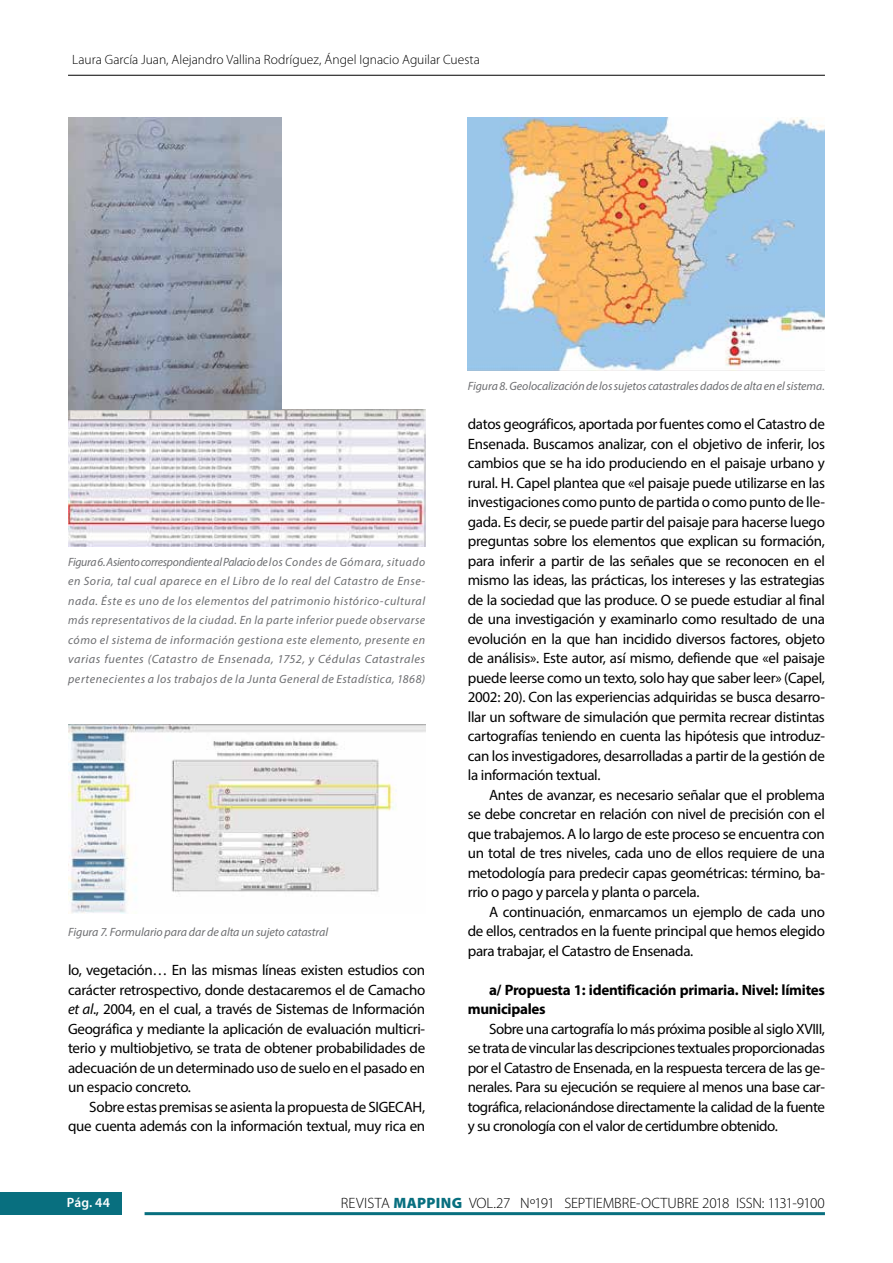
<style>
.page{position:relative;width:893px;height:1263px;background:#fff}
.page>*{position:absolute;margin:0;border:0;box-sizing:border-box;transform-origin:0 0}
.t1{font:15px/19.5px "Myriad Pro";letter-spacing:-.02em;color:#000;text-align:justify}
.t2{font:300 15px "Myriad Pro";letter-spacing:-.005em;color:#000}
.t3{font:700 15px/19.5px "Myriad Pro";letter-spacing:-.02em;color:#000}
.t4{font:300 13.5px "Myriad Pro";color:#000}
.t5{font:600 13.5px "Myriad Pro";color:#fff}
.t6{font:italic 12px/19.5px "Myriad Pro";color:#6d6e71;text-align:justify}
.s1{font-style:italic}
.s2{font-weight:900;color:#086f7f}
</style>
<div class="page">
<div style="left:0;top:1193px;width:121px;height:22px;background:#086f7f"></div>
<hr style="left:145px;top:1212px;width:680px;height:3px;background:#086f7f">
<hr style="left:68px;top:75px;width:757px;height:1px;background:#000">
<img style="left:68px;top:410px;width:357px;height:136px">
<img style="left:68px;top:724px;width:357px;height:190px">
<img style="left:468px;top:117px;width:357px;height:253px">
<img style="left:68px;top:117px;width:214px;height:293px">
<p class="t4" style="left:72px;top:53px;width:409px">Laura García Juan, Alejandro Vallina Rodríguez, Ángel Ignacio Aguilar Cuesta</p>
<p class="t6" style="left:68px;top:552px;width:359px">Figura 6. Asiento correspondiente al Palacio de los Condes de Gómara, situado en Soria, tal cual aparece en el Libro de lo real del Catastro de Ense&shy;nada. Éste es uno de los elementos del patrimonio histórico-cultural más representativos de la ciudad. En la parte inferior puede observarse cómo el sistema de información gestiona este elemento, presente en varias fuentes (Catastro de Ensenada, 1752, y Cédulas Catastrales pertenecientes a los trabajos de la Junta General de Estadística, 1868)</p>
<p class="t6" style="left:68px;top:922px;width:262px">Figura 7. Formulario para dar de alta un sujeto catastral</p>
<p class="t1" style="left:68px;top:960px;width:359px">lo, vegetación… En las mismas líneas existen estudios con carácter retrospectivo, donde destacaremos el de Camacho <span class="s1">et al</span>., 2004, en el cual, a través de Sistemas de Información Geográfica y mediante la aplicación de evaluación multicri&shy;terio y multiobjetivo, se trata de obtener probabilidades de adecuación de un determinado uso de suelo en el pasado en un espacio concreto.</p>
<p class="t1" style="left:68px;top:1096px;width:359px;text-align:right">Sobre estas premisas se asienta la propuesta de SIGECAH, que cuenta además con la información textual, muy rica en</p>
<p class="t6" style="left:468px;top:376px;width:359px">Figura 8. Geolocalización de los sujetos catastrales dados de alta en el sistema.</p>
<p class="t1" style="left:468px;top:414px;width:359px">datos geográficos, aportada por fuentes como el Catastro de Ensenada. Buscamos analizar, con el objetivo de inferir, los cambios que se ha ido produciendo en el paisaje urbano y rural. H. Capel plantea que «el paisaje puede utilizarse en las investigaciones como punto de partida o como punto de lle&shy;gada. Es decir, se puede partir del paisaje para hacerse luego preguntas sobre los elementos que explican su formación, para inferir a partir de las señales que se reconocen en el mismo las ideas, las prácticas, los intereses y las estrategias de la sociedad que las produce. O se puede estudiar al final de una investigación y examinarlo como resultado de una evolución en la que han incidido diversos factores, objeto de análisis». Este autor, así mismo, defiende que «el paisaje puede leerse como un texto, solo hay que saber leer» (Capel, 2002: 20). Con las experiencias adquiridas se busca desarro&shy;llar un software de simulación que permita recrear distintas cartografías teniendo en cuenta las hipótesis que introduz&shy;can los investigadores, desarrolladas a partir de la gestión de la información textual.</p>
<p class="t1" style="left:468px;top:784px;width:359px;text-indent:21px">Antes de avanzar, es necesario señalar que el problema se debe concretar en relación con nivel de precisión con el que trabajemos. A lo largo de este proceso se encuentra con un total de tres niveles, cada uno de ellos requiere de una metodología para predecir capas geométricas: término, ba&shy;rrio o pago y parcela y planta o parcela.</p>
<p class="t1" style="left:468px;top:901px;width:359px;text-indent:21px">A continuación, enmarcamos un ejemplo de cada uno de ellos, centrados en la fuente principal que hemos elegido para trabajar, el Catastro de Ensenada.</p>
<p class="t3" style="left:468px;top:979px;width:359px;text-indent:21px">a/ Propuesta 1: identificación primaria. Nivel: límites municipales</p>
<p class="t1" style="left:468px;top:1018px;width:359px;text-indent:21px">Sobre una cartografía lo más próxima posible al siglo XVIII, se trata de vincular las descripciones textuales proporcionadas por el Catastro de Ensenada, en la respuesta tercera de las ge&shy;nerales. Para su ejecución se requiere al menos una base car&shy;tográfica, relacionándose directamente la calidad de la fuente y su cronología con el valor de certidumbre obtenido.</p>
<p class="t5" style="left:67px;top:1195px;width:45px">Pág. 44</p>
<p class="t2" style="left:341px;top:1195px;width:486px">REVISTA <span class="s2">MAPPING</span> VOL.27 Nº191 SEPTIEMBRE-OCTUBRE 2018 ISSN: 1131-9100</p>
</div>
